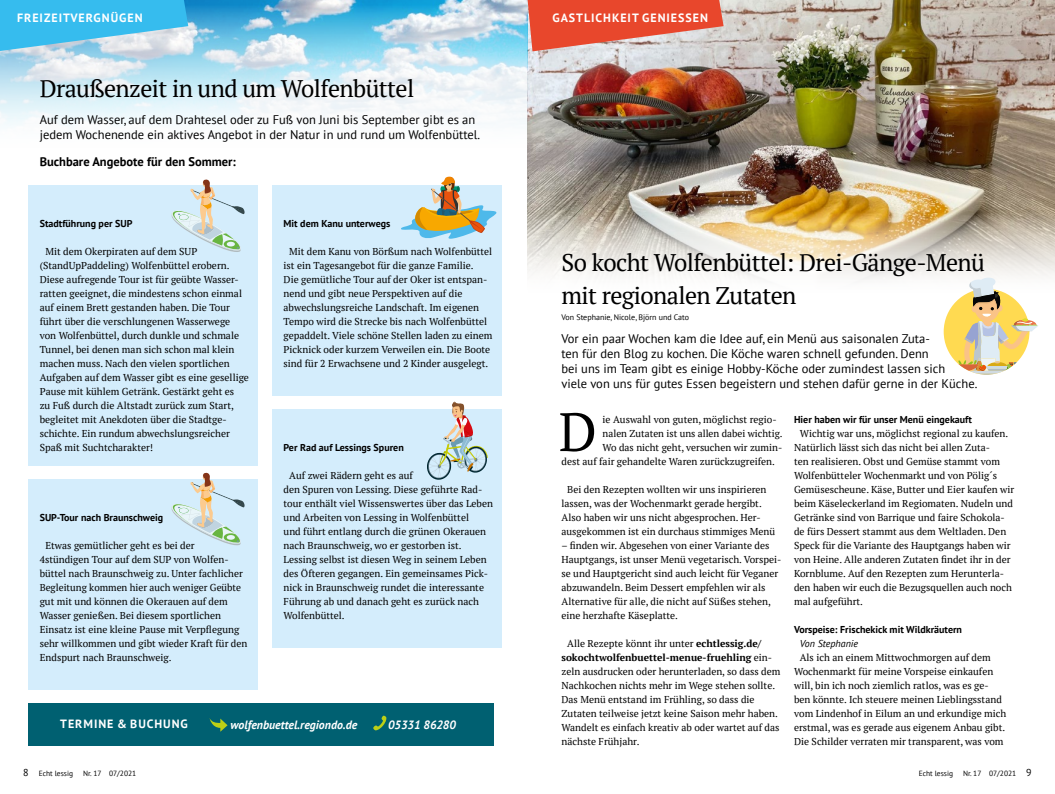
<style>
.page{position:relative;width:1055px;height:794px;background:#fff}
.page>*{position:absolute;margin:0;border:0;box-sizing:border-box;transform-origin:0 0}
.t1{font:54px "PT Serif";color:#000}
.t2{font:24px/33.6px "PT Serif";letter-spacing:-.025em;color:#000}
.t3{font:12.5px/15px "PT Sans";color:#000}
.t4{font:700 12.5px "PT Sans";color:#000}
.t5{font:700 12px "PT Sans";letter-spacing:.08em;color:#fff}
.t6{font:italic 700 12px "PT Sans";color:#fff}
.t7{font:10px/14px "PT Serif";color:#000}
.t8{font:700 10px "PT Sans";color:#000}
.t9{font:italic 10px "PT Sans";color:#000}
.t10{font:10px "PT Sans";color:#000}
.t11{font:8px "PT Sans";color:#000}
.t12{font:7.5px "PT Sans";color:#000}
.s1{font-weight:700}
.s2{font-size:10px}
</style>
<div class="page">
<img style="left:527px;top:0;width:527px;height:280px">
<img style="left:0;top:0;width:527px;height:126px">
<div style="left:272px;top:409px;width:230px;height:238px;background:#d4edfc"></div>
<div style="left:28px;top:185px;width:230px;height:280px;background:#d4edfc"></div>
<div style="left:28px;top:479px;width:230px;height:210px;background:#d4edfc"></div>
<div style="left:272px;top:185px;width:230px;height:210px;background:#d4edfc"></div>
<svg style="left:0;top:0;width:188px;height:51px;background:#5cc4ec"></svg>
<div style="left:28px;top:703px;width:465px;height:42px;background:#006071"></div>
<svg style="left:171px;top:180px;width:73px;height:72px"></svg>
<svg style="left:427px;top:401px;width:61px;height:79px"></svg>
<svg style="left:171px;top:473px;width:73px;height:72px"></svg>
<svg style="left:373px;top:715px;width:14px;height:16px"></svg>
<svg style="left:209px;top:718px;width:18px;height:13px"></svg>
<svg style="left:401px;top:176px;width:96px;height:63px"></svg>
<svg style="left:527px;top:0;width:196px;height:51px;background:#e26a56"></svg>
<svg style="left:944px;top:278px;width:94px;height:97px"></svg>
<p class="t5" style="left:17px;top:10px;width:127px">FREIZEITVERGNÜGEN</p>
<h2 class="t2" style="left:40px;top:71px;width:376px">Draußenzeit in und um Wolfenbüttel</h2>
<p class="t3" style="left:40px;top:111px;width:442px">Auf dem Wasser, auf dem Drahtesel oder zu Fuß von Juni bis September gibt es an jedem Wochenende ein aktives Angebot in der Natur in und rund um Wolfenbüttel.</p>
<p class="t4" style="left:40px;top:153px;width:198px">Buchbare Angebote für den Sommer:</p>
<p class="t8" style="left:40px;top:217px;width:94px">Stadtführung per SUP</p>
<p class="t7" style="left:40px;top:244px;width:211px;text-indent:6px">Mit dem Okerpiraten auf dem SUP (StandUpPaddeling) Wolfenbüttel erobern.<br>Diese aufregende Tour ist für geübte Wasser&shy;ratten geeignet, die mindestens schon einmal auf einem Brett gestanden haben. Die Tour führt über die verschlungenen Wasserwege von Wolfenbüttel, durch dunkle und schmale Tunnel, bei denen man sich schon mal klein machen muss. Nach den vielen sportlichen Aufgaben auf dem Wasser gibt es eine gesellige Pause mit kühlem Getränk. Gestärkt geht es<br>zu Fuß durch die Altstadt zurück zum Start, begleitet mit Anekdoten über die Stadtge&shy;schichte. Ein rundum abwechslungsreicher Spaß mit Suchtcharakter!</p>
<p class="t8" style="left:40px;top:511px;width:125px">SUP-Tour nach Braunschweig</p>
<p class="t7" style="left:40px;top:538px;width:209px;text-indent:6px">Etwas gemütlicher geht es bei der<br>4stündigen Tour auf dem SUP von Wolfen&shy;büttel nach Braunschweig zu. Unter fachlicher Begleitung kommen hier auch weniger Geübte gut mit und können die Okerauen auf dem Wasser genießen. Bei diesem sportlichen Einsatz ist eine kleine Pause mit Verpflegung sehr willkommen und gibt wieder Kraft für den Endspurt nach Braunschweig.</p>
<p class="t8" style="left:283px;top:217px;width:108px">Mit dem Kanu unterwegs</p>
<p class="t7" style="left:283px;top:244px;width:210px;text-indent:6px">Mit dem Kanu von Börßum nach Wolfenbüttel ist ein Tagesangebot für die ganze Familie.<br>Die gemütliche Tour auf der Oker ist entspan&shy;nend und gibt neue Perspektiven auf die abwechslungsreiche Landschaft. Im eigenen Tempo wird die Strecke bis nach Wolfenbüttel gepaddelt. Viele schöne Stellen laden zu einem Picknick oder kurzem Verweilen ein. Die Boote sind für 2 Erwachsene und 2 Kinder ausgelegt.</p>
<p class="t8" style="left:283px;top:441px;width:122px">Per Rad auf Lessings Spuren</p>
<p class="t7" style="left:283px;top:468px;width:211px;text-indent:6px">Auf zwei Rädern geht es auf<br>den Spuren von Lessing. Diese geführte Rad&shy;tour enthält viel Wissenswertes über das Leben und Arbeiten von Lessing in Wolfenbüttel<br>und führt entlang durch die grünen Okerauen nach Braunschweig, wo er gestorben ist.<br>Lessing selbst ist diesen Weg in seinem Leben des Öfteren gegangen. Ein gemeinsames Pick&shy;nick in Braunschweig rundet die interessante Führung ab und danach geht es zurück nach Wolfenbüttel.</p>
<p class="t5" style="left:60px;top:716px;width:129px">TERMINE &amp; BUCHUNG</p>
<p class="t6" style="left:230px;top:716px;width:128px">wolfenbuettel.regiondo.de</p>
<p class="t6" style="left:388px;top:716px;width:69px">05331 86280</p>
<p class="t5" style="left:552px;top:10px;width:157px">GASTLICHKEIT GENIESSEN</p>
<h2 class="t2" style="left:561px;top:245px;width:425px">So kocht Wolfenbüttel: Drei-Gänge-Menü mit regionalen Zutaten</h2>
<p class="t11" style="left:561px;top:312px;width:129px">Von Stephanie, Nicole, Björn und Cato</p>
<p class="t3" style="left:561px;top:330px;width:417px">Vor ein paar Wochen kam die Idee auf, ein Menü aus saisonalen Zuta-<br>ten für den Blog zu kochen. Die Köche waren schnell gefunden. Denn<br>bei uns im Team gibt es einige Hobby-Köche oder zumindest lassen sich<br>viele von uns für gutes Essen begeistern und stehen dafür gerne in der Küche.</p>
<h1 class="t1" style="left:558px;top:397px;width:40px">D</h1>
<p class="t7" style="left:602px;top:412px;width:175px">ie Auswahl von guten, möglichst regio-</p>
<p class="t7" style="left:602px;top:426px;width:181px">nalen Zutaten ist uns allen dabei wichtig.</p>
<p class="t7" style="left:602px;top:440px;width:181px">Wo das nicht geht, versuchen wir zumin-</p>
<p class="t7" style="left:561px;top:454px;width:215px">dest auf fair gehandelte Waren zurückzugreifen.</p>
<p class="t7" style="left:561px;top:482px;width:215px;text-indent:6px">Bei den Rezepten wollten wir uns inspirieren lassen, was der Wochenmarkt gerade hergibt.<br>Also haben wir uns nicht abgesprochen. Her&shy;ausgekommen ist ein durchaus stimmiges Menü</p>
<p class="t7" style="left:561px;top:538px;width:221px">– finden wir. Abgesehen von einer Variante des Hauptgangs, ist unser Menü vegetarisch. Vorspei&shy;se und Hauptgericht sind auch leicht für Veganer abzuwandeln. Beim Dessert empfehlen wir als Alternative für alle, die nicht auf Süßes stehen, eine herzhafte Käseplatte.</p>
<p class="t7" style="left:561px;top:636px;width:220px;text-indent:6px">Alle Rezepte könnt ihr unter <span class="s1">echtlessig.de/ sokochtwolfenbuettel-menue-fruehling</span> ein&shy;zeln ausdrucken oder herunterladen, so dass dem Nachkochen nichts mehr im Wege stehen sollte.<br>Das Menü entstand im Frühling, so dass die Zutaten teilweise jetzt keine Saison mehr haben.<br>Wandelt es einfach kreativ ab oder wartet auf das nächste Frühjahr.</p>
<p class="t8" style="left:794px;top:413px;width:179px">Hier haben wir für unser Menü eingekauft</p>
<p class="t7" style="left:794px;top:426px;width:222px;text-indent:6px">Wichtig war uns, möglichst regional zu kaufen.<br>Natürlich lässt sich das nicht bei allen Zuta-<br>ten realisieren. Obst und Gemüse stammt vom Wolfenbütteler Wochenmarkt und von Pölig´s Gemüsescheune. Käse, Butter und Eier kaufen wir beim Käseleckerland im Regiomaten. Nudeln und Getränke sind von Barrique und faire Schokola&shy;de fürs Dessert stammt aus dem Weltladen. Den Speck für die Variante des Hauptgangs haben wir von Heine. Alle anderen Zutaten findet ihr in der Kornblume. Auf den Rezepten zum Herunterla&shy;den haben wir euch die Bezugsquellen auch noch mal aufgeführt.</p>
<p class="t8" style="left:794px;top:623px;width:169px">Vorspeise: Frischekick mit Wildkräutern</p>
<p class="t9" style="left:799px;top:637px;width:60px">Von Stephanie</p>
<p class="t7" style="left:794px;top:650px;width:214px;text-indent:6px">Als ich an einem Mittwochmorgen auf dem Wochenmarkt für meine Vorspeise einkaufen will, bin ich noch ziemlich ratlos, was es ge&shy;ben könnte. Ich steuere meinen Lieblingsstand vom Lindenhof in Eilum an und erkundige mich erstmal, was es gerade aus eigenem Anbau gibt.<br>Die Schilder verraten mir transparent, was vom</p>
<p class="t10" style="left:23px;top:765px;width:7px">8</p>
<p class="t12" style="left:39px;top:768px;width:36px">Echt lessig</p>
<p class="t12" style="left:83px;top:768px;width:55px">Nr. 17 07/2021</p>
<p class="t12" style="left:918px;top:768px;width:36px">Echt lessig</p>
<p class="t12" style="left:963px;top:768px;width:70px">Nr. 17 07/2021 <span class="s2">9</span></p>
</div>
